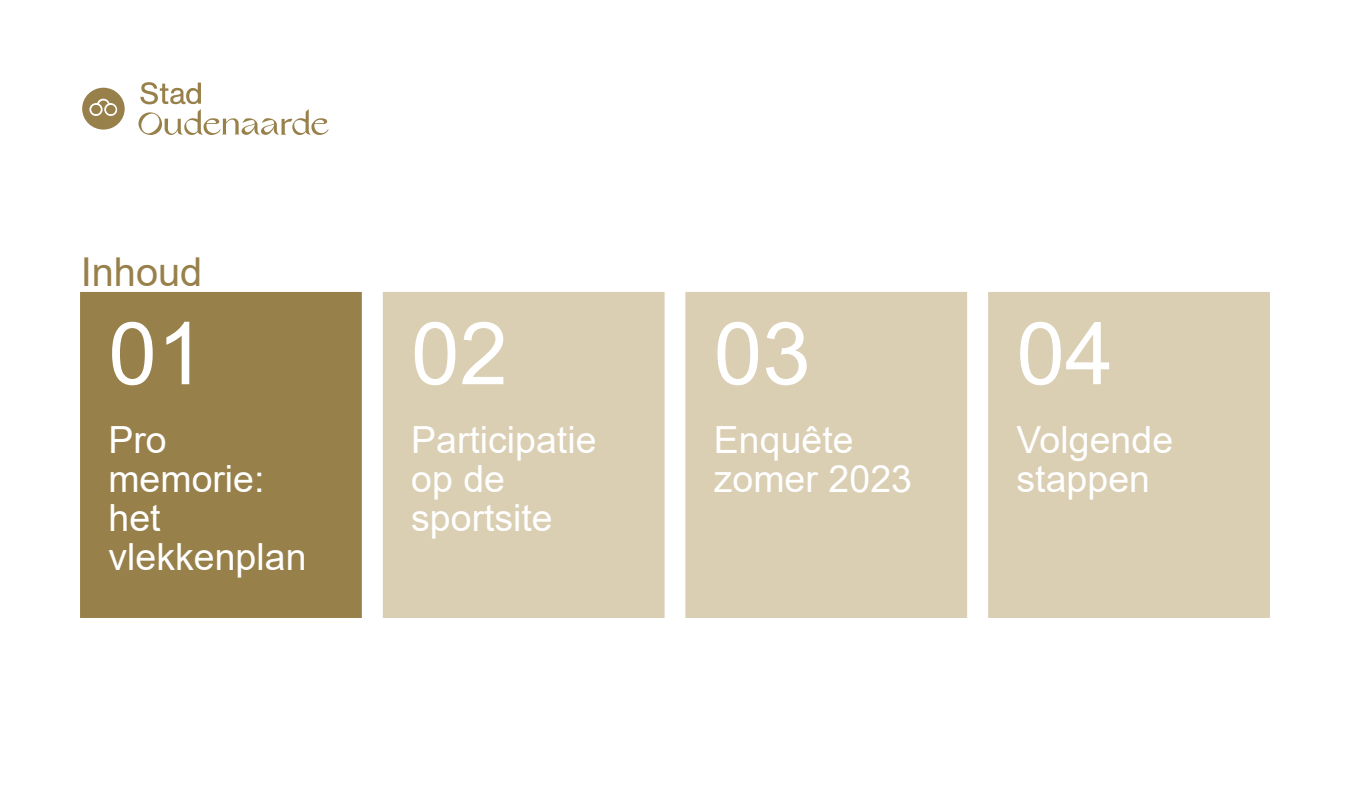
<style>
.page{position:relative;width:1350px;height:810px;background:#fff}
.page>*{position:absolute;margin:0;border:0;box-sizing:border-box;transform-origin:0 0}
.t1{font:87px "Arial";color:#fff}
.t2{font:39.75px "Arial";color:#98804a}
.t3{font:37.5px/38.8px "Arial";color:#fff}
</style>
<div class="page">
<svg style="left:82px;top:88px;width:43px;height:42px"></svg>
<svg style="left:138px;top:82px;width:191px;height:53px"></svg>
<div style="left:80px;top:292px;width:282px;height:326px;background:#98804a"></div>
<div style="left:383px;top:292px;width:282px;height:326px;background:#daceb3"></div>
<div style="left:685px;top:292px;width:282px;height:326px;background:#daceb3"></div>
<div style="left:988px;top:292px;width:282px;height:326px;background:#daceb3"></div>
<h2 class="t2" style="left:81px;top:245px;width:123px">Inhoud</h2>
<p class="t1" style="left:108px;top:294px;width:98px">01</p>
<p class="t3" style="left:108px;top:420px;width:199px">Pro memorie: het vlekkenplan</p>
<p class="t1" style="left:411px;top:294px;width:98px">02</p>
<p class="t3" style="left:411px;top:420px;width:187px">Participatie op de sportsite</p>
<p class="t1" style="left:714px;top:294px;width:98px">03</p>
<p class="t3" style="left:714px;top:420px;width:200px">Enquête zomer 2023</p>
<p class="t1" style="left:1017px;top:294px;width:98px">04</p>
<p class="t3" style="left:1017px;top:420px;width:158px">Volgende stappen</p>
</div>
